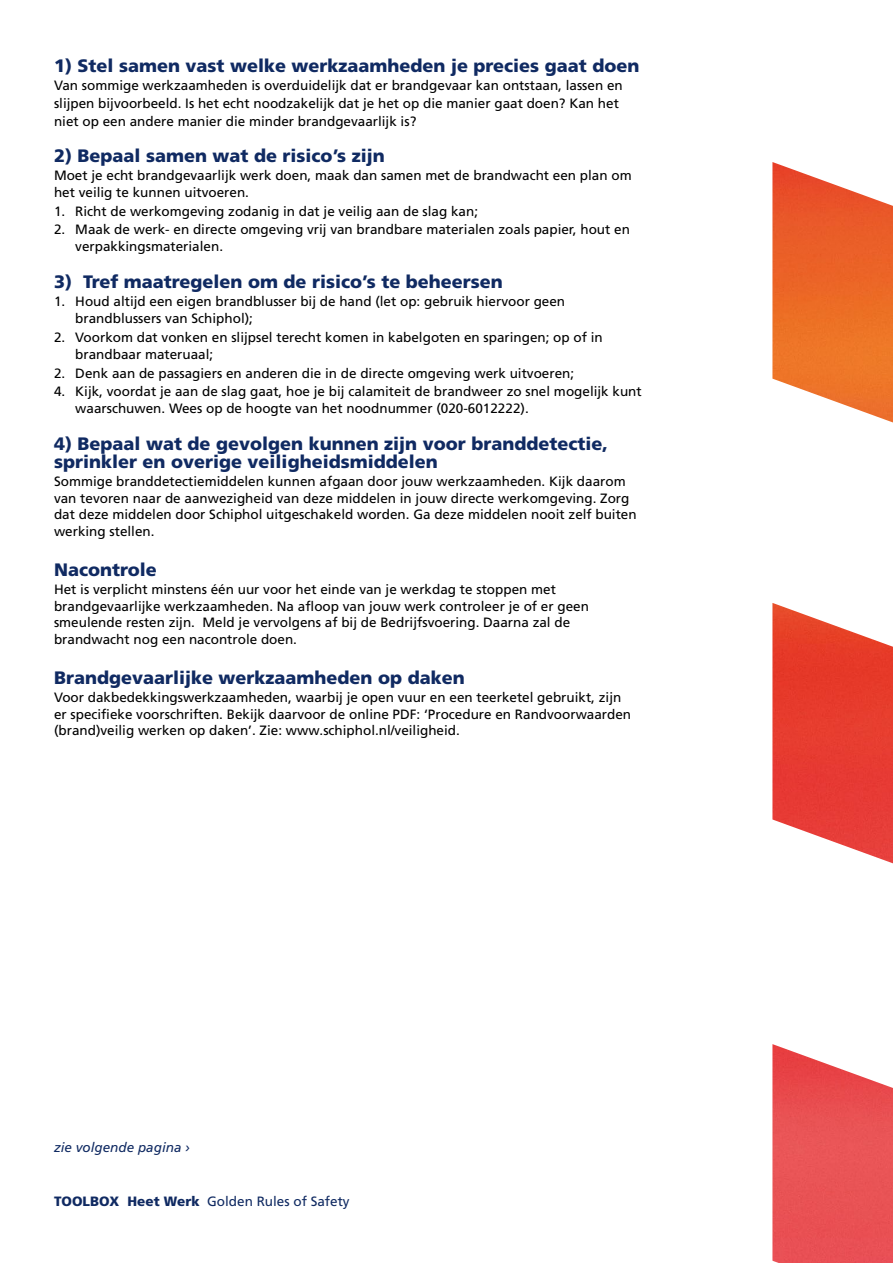
<style>
.page{position:relative;width:893px;height:1263px;background:#fff}
.page>*{position:absolute;margin:0;border:0;box-sizing:border-box;transform-origin:0 0}
.t1{font:900 18px/18px "Frutiger LT Pro";color:#102a62}
.t2{font:13.5px/16.5px "Frutiger LT Pro";color:#000}
.t3{font:13.5px "Frutiger LT Pro";color:#102a62}
.t4{font:italic 13.5px "Frutiger LT Pro";color:#102a62}
.s1{font-weight:900}
</style>
<div class="page">
<img style="left:772px;top:162px;width:121px;height:1101px">
<h1 class="t1" style="left:54px;top:57px;width:587px">1) Stel samen vast welke werkzaamheden je precies gaat doen</h1>
<p class="t2" style="left:54px;top:76px;width:570px;line-height:18px">Van sommige werkzaamheden is overduidelijk dat er brandgevaar kan ontstaan, lassen en slijpen bijvoorbeeld. Is het echt noodzakelijk dat je het op die manier gaat doen? Kan het niet op een andere manier die minder brandgevaarlijk is?</p>
<h1 class="t1" style="left:54px;top:147px;width:332px">2) Bepaal samen wat de risico’s zijn</h1>
<p class="t2" style="left:54px;top:167px;width:579px">Moet je echt brandgevaarlijk werk doen, maak dan samen met de brandwacht een plan om het veilig te kunnen uitvoeren.</p>
<p class="t2" style="left:54px;top:203px;width:426px">1. Richt de werkomgeving zodanig in dat je veilig aan de slag kan;</p>
<p class="t2" style="left:75px;top:221px;width:556px;text-indent:-21px">2. Maak de werk- en directe omgeving vrij van brandbare materialen zoals papier, hout en verpakkingsmaterialen.</p>
<h1 class="t1" style="left:54px;top:273px;width:450px">3) Tref maatregelen om de risico’s te beheersen</h1>
<p class="t2" style="left:75px;top:293px;width:491px;text-indent:-21px">1. Houd altijd een eigen brandblusser bij de hand (let op: gebruik hiervoor geen brandblussers van Schiphol);</p>
<p class="t2" style="left:75px;top:329px;width:529px;text-indent:-21px">2. Voorkom dat vonken en slijpsel terecht komen in kabelgoten en sparingen; op of in brandbaar materuaal;</p>
<p class="t2" style="left:54px;top:365px;width:522px">2. Denk aan de passagiers en anderen die in de directe omgeving werk uitvoeren;</p>
<p class="t2" style="left:75px;top:383px;width:568px;text-indent:-21px">4. Kijk, voordat je aan de slag gaat, hoe je bij calamiteit de brandweer zo snel mogelijk kunt waarschuwen. Wees op de hoogte van het noodnummer (020-6012222).</p>
<h1 class="t1" style="left:54px;top:435px;width:555px">4) Bepaal wat de gevolgen kunnen zijn voor branddetectie, sprinkler en overige veiligheidsmiddelen</h1>
<p class="t2" style="left:54px;top:473px;width:584px">Sommige branddetectiemiddelen kunnen afgaan door jouw werkzaamheden. Kijk daarom van tevoren naar de aanwezigheid van deze middelen in jouw directe werkomgeving. Zorg dat deze middelen door Schiphol uitgeschakeld worden. Ga deze middelen nooit zelf buiten werking stellen.</p>
<h1 class="t1" style="left:54px;top:561px;width:104px">Nacontrole</h1>
<p class="t2" style="left:54px;top:581px;width:536px">Het is verplicht minstens één uur voor het einde van je werkdag te stoppen met brandgevaarlijke werkzaamheden. Na afloop van jouw werk controleer je of er geen smeulende resten zijn. Meld je vervolgens af bij de Bedrijfsvoering. Daarna zal de brandwacht nog een nacontrole doen.</p>
<h1 class="t1" style="left:54px;top:669px;width:412px">Brandgevaarlijke werkzaamheden op daken</h1>
<p class="t2" style="left:54px;top:689px;width:579px">Voor dakbedekkingswerkzaamheden, waarbij je open vuur en een teerketel gebruikt, zijn er specifieke voorschriften. Bekijk daarvoor de online PDF: ‘Procedure en Randvoorwaarden (brand)veilig werken op daken’. Zie: www.schiphol.nl/veiligheid.</p>
<p class="t4" style="left:54px;top:1139px;width:137px">zie volgende pagina ›</p>
<p class="t3" style="left:54px;top:1193px;width:297px"><span class="s1">TOOLBOX Heet Werk</span> Golden Rules of Safety</p>
</div>
